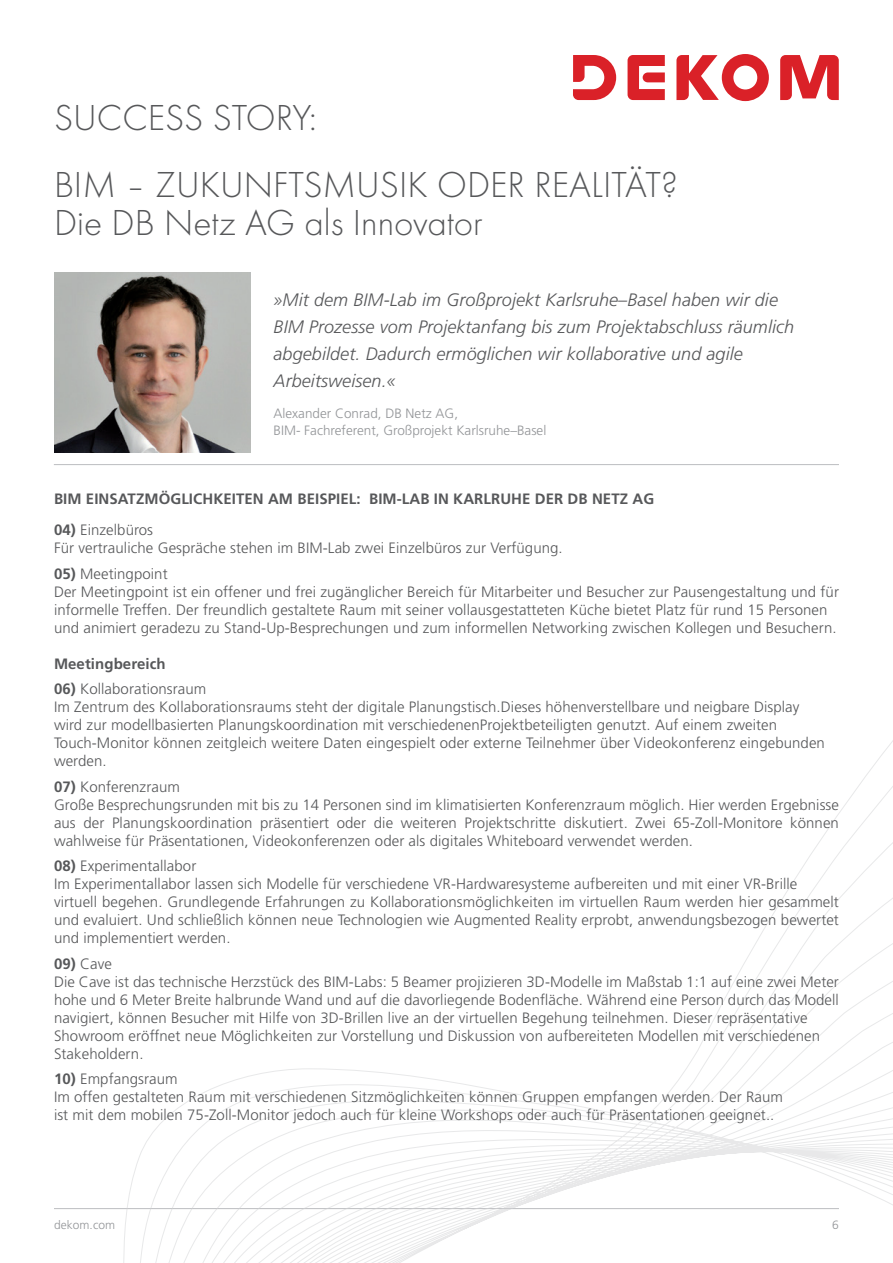
<style>
.page{position:relative;width:893px;height:1263px;background:#fff}
.page>*{position:absolute;margin:0;border:0;box-sizing:border-box;transform-origin:0 0}
.t1{font:300 37.5px/67.5px "Futura T";color:#57585a}
.t2{font:italic 300 18px/27px "Frutiger";letter-spacing:.005em;color:#57585a}
.t3{font:300 15px/18px "Frutiger";letter-spacing:.005em;color:#57585a}
.t4{font:700 15px "Frutiger";letter-spacing:.005em;color:#57585a}
.t5{font:300 13.5px/16.5px "Frutiger";color:#939598}
.t6{font:300 12px "Frutiger";letter-spacing:.005em;color:#939598}
.s1{font-weight:700}
</style>
<div class="page">
<hr style="left:54px;top:1208px;width:785px;height:1px;background:#bcbdc0">
<svg style="left:123px;top:740px;width:770px;height:523px"></svg>
<svg style="left:573px;top:55px;width:43px;height:45px"></svg>
<svg style="left:628px;top:55px;width:37px;height:45px"></svg>
<svg style="left:676px;top:54px;width:93px;height:47px"></svg>
<svg style="left:780px;top:55px;width:59px;height:45px"></svg>
<hr style="left:54px;top:464px;width:785px;height:1px;background:#bcbdc0">
<img style="left:54px;top:272px;width:197px;height:180px">
<h1 class="t1" style="left:54px;top:83px;width:626px">SUCCESS STORY:<br>BIM – ZUKUNFTSMUSIK ODER REALITÄT?</h1>
<h1 class="t1" style="left:54px;top:188px;width:430px">Die DB Netz AG als Innovator</h1>
<p class="t2" style="left:274px;top:286px;width:522px">»Mit dem BIM-Lab im Großprojekt Karlsruhe–Basel haben wir die BIM Prozesse vom Projektanfang bis zum Projektabschluss räumlich abgebildet. Dadurch ermöglichen wir kollaborative und agile Arbeitsweisen.«</p>
<p class="t5" style="left:274px;top:405px;width:274px">Alexander Conrad, DB Netz AG,<br>BIM- Fachreferent, Großprojekt Karlsruhe–Basel</p>
<p class="t4" style="left:54px;top:490px;width:602px">BIM EINSATZMÖGLICHKEITEN AM BEISPIEL: BIM-LAB IN KARLRUHE DER DB NETZ AG</p>
<p class="t3" style="left:54px;top:521px;width:510px"><span class="s1">04)</span> Einzelbüros<br>Für vertrauliche Gespräche stehen im BIM-Lab zwei Einzelbüros zur Verfügung.</p>
<p class="t3" style="left:54px;top:565px;width:786px"><span class="s1">05)</span> Meetingpoint<br>Der Meetingpoint ist ein offener und frei zugänglicher Bereich für Mitarbeiter und Besucher zur Pausengestaltung und für informelle Treffen. Der freundlich gestaltete Raum mit seiner vollausgestatteten Küche bietet Platz für rund 15 Personen und animiert geradezu zu Stand-Up-Besprechungen und zum informellen Networking zwischen Kollegen und Besuchern.</p>
<p class="t4" style="left:54px;top:655px;width:113px">Meetingbereich</p>
<p class="t3" style="left:54px;top:680px;width:772px"><span class="s1">06)</span> Kollaborationsraum<br>Im Zentrum des Kollaborationsraums steht der digitale Planungstisch.Dieses höhenverstellbare und neigbare Display wird zur modellbasierten Planungskoordination mit verschiedenenProjektbeteiligten genutzt. Auf einem zweiten Touch-Monitor können zeitgleich weitere Daten eingespielt oder externe Teilnehmer über Videokonferenz eingebunden werden.</p>
<p class="t3" style="left:54px;top:778px;width:786px"><span class="s1">07)</span> Konferenzraum<br>Große Besprechungsrunden mit bis zu 14 Personen sind im klimatisierten Konferenzraum möglich. Hier werden Ergebnisse aus der Planungskoordination präsentiert oder die weiteren Projektschritte diskutiert. Zwei 65-Zoll-Monitore können wahlweise für Präsentationen, Videokonferenzen oder als digitales Whiteboard verwendet werden.</p>
<p class="t3" style="left:54px;top:857px;width:786px"><span class="s1">08)</span> Experimentallabor<br>Im Experimentallabor lassen sich Modelle für verschiedene VR-Hardwaresysteme aufbereiten und mit einer VR-Brille virtuell begehen. Grundlegende Erfahrungen zu Kollaborationsmöglichkeiten im virtuellen Raum werden hier gesammelt und evaluiert. Und schließlich können neue Technologien wie Augmented Reality erprobt, anwendungsbezogen bewertet und implementiert werden.</p>
<p class="t3" style="left:54px;top:955px;width:786px"><span class="s1">09)</span> Cave<br>Die Cave ist das technische Herzstück des BIM-Labs: 5 Beamer projizieren 3D-Modelle im Maßstab 1:1 auf eine zwei Meter hohe und 6 Meter Breite halbrunde Wand und auf die davorliegende Bodenfläche. Während eine Person durch das Modell navigiert, können Besucher mit Hilfe von 3D-Brillen live an der virtuellen Begehung teilnehmen. Dieser repräsentative Showroom eröffnet neue Möglichkeiten zur Vorstellung und Diskussion von aufbereiteten Modellen mit verschiedenen Stakeholdern.</p>
<p class="t3" style="left:54px;top:1070px;width:730px"><span class="s1">10)</span> Empfangsraum<br>Im offen gestalteten Raum mit verschiedenen Sitzmöglichkeiten können Gruppen empfangen werden. Der Raum ist mit dem mobilen 75-Zoll-Monitor jedoch auch für kleine Workshops oder auch für Präsentationen geeignet..</p>
<p class="t6" style="left:54px;top:1218px;width:63px">dekom.com</p>
<p class="t6" style="left:832px;top:1218px;width:8px">6</p>
</div>
